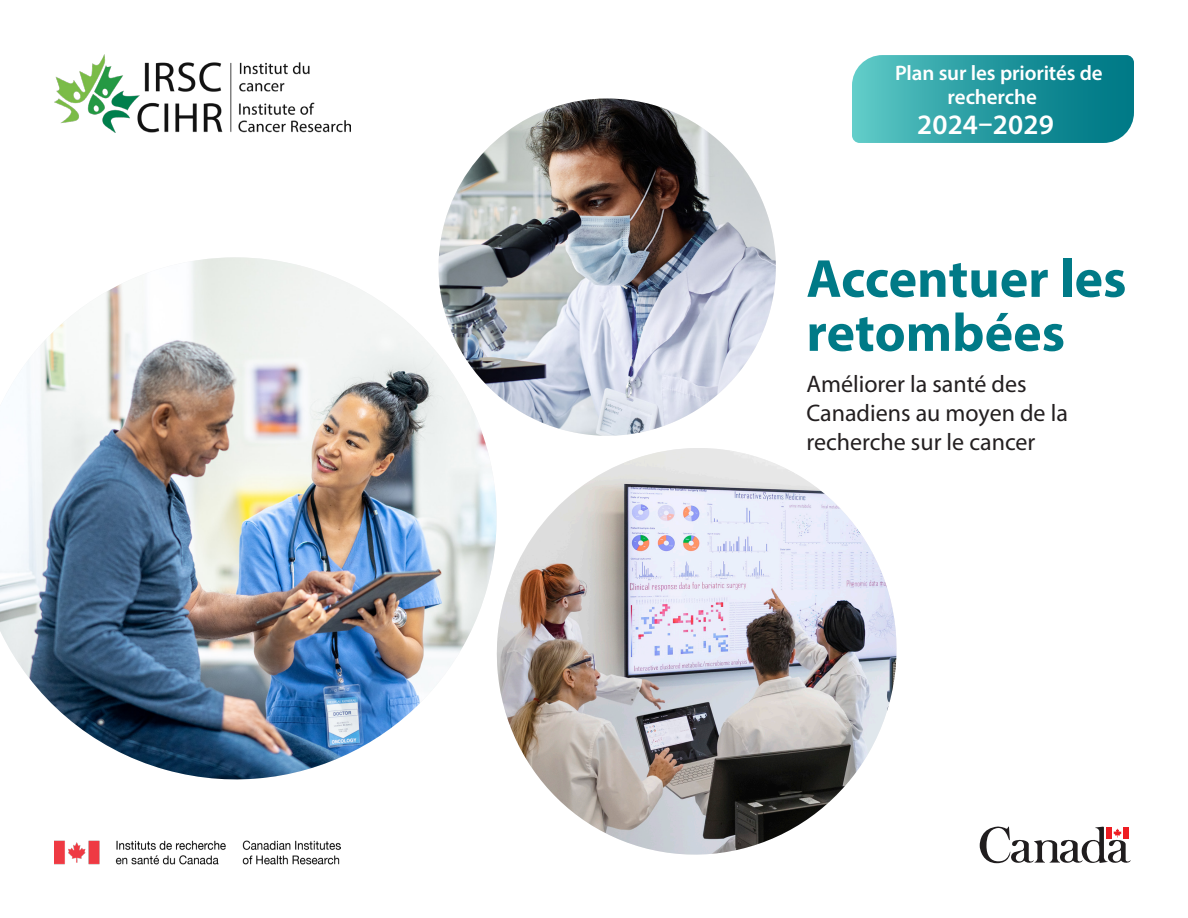
<style>
.page{position:relative;width:1188px;height:918px;background:#fff}
.page>*{position:absolute;margin:0;border:0;box-sizing:border-box;transform-origin:0 0}
.t1{font:700 54px/54px "Myriad Pro";color:#007a87}
.t2{font:600 28.2px "Myriad Pro";letter-spacing:.005em;color:#fff}
.t3{font:24px/28.8px "Myriad Pro";color:#231f20}
.t4{font:600 21px/24px "Myriad Pro";letter-spacing:-.005em;color:#fff}
</style>
<div class="page">
<svg style="left:852px;top:55px;width:282px;height:88px;background:#2c9da3"></svg>
<img style="left:54px;top:840px;width:287px;height:25px">
<img style="left:54px;top:54px;width:296px;height:79px">
<img style="left:443px;top:98px;width:333px;height:328px">
<svg style="left:980px;top:827px;width:151px;height:36px"></svg>
<svg style="left:439px;top:228px;width:87px;height:29px;background:#909495"></svg>
<img style="left:0;top:257px;width:526px;height:523px">
<svg style="left:474px;top:426px;width:189px;height:22px"></svg>
<img style="left:474px;top:448px;width:423px;height:407px">
<p class="t4" style="left:948px;top:60px;width:157px;text-indent:-52px">Plan sur les priorités de recherche</p>
<p class="t2" style="left:917px;top:107px;width:138px">2024–2029</p>
<h1 class="t1" style="left:806px;top:250px;width:322px">Accentuer les retombées</h1>
<p class="t3" style="left:806px;top:369px;width:263px">Améliorer la santé des<br>Canadiens au moyen de la recherche sur le cancer</p>
</div>
